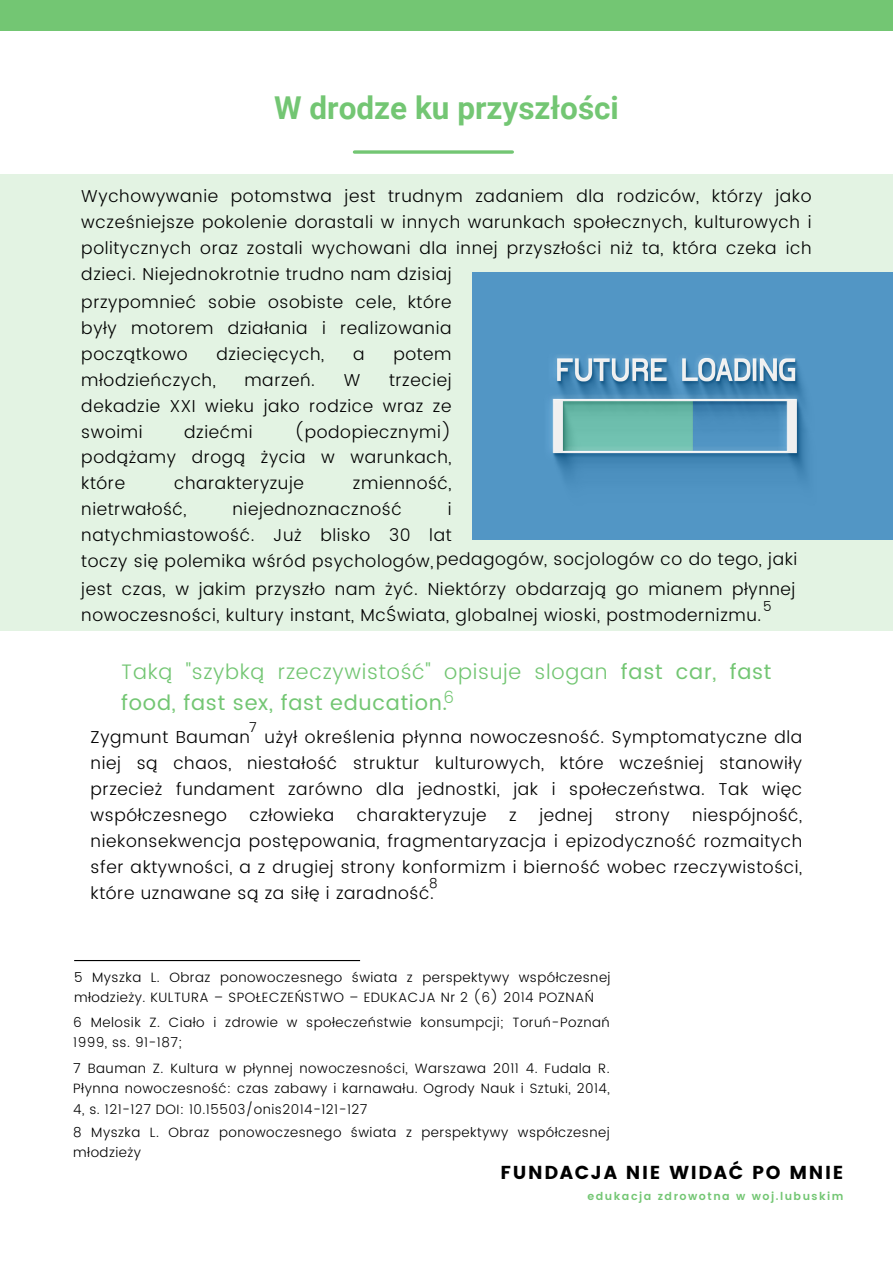
<style>
.page{position:relative;width:893px;height:1264px;background:#fff}
.page>*{position:absolute;margin:0;border:0;box-sizing:border-box;transform-origin:0 0}
.t1{font:700 31.5px "Roboto";color:#73c673}
.t2{font:21px/31.5px "Poppins";letter-spacing:.035em;color:#73c673}
.t3{font:18.75px "Poppins";letter-spacing:.09em;color:#000}
.t4{font:300 17.25px/25.8px "Poppins";letter-spacing:.035em;color:#000;text-align:justify}
.t5{font:300 16.5px "Poppins";color:#73c673}
.t6{font:300 13.5px/20.2px "Poppins";letter-spacing:.035em;color:#000}
.t7{font:600 10.95px "Poppins";letter-spacing:.135em;color:#73c673}
.s1{font-weight:300}
</style>
<div class="page">
<div style="left:0;top:0;width:892px;height:31px;background:#73c673"></div>
<svg style="left:354px;top:150px;width:158px;height:4px"></svg>
<div style="left:0;top:174px;width:892px;height:457px;background:#e3f3e3"></div>
<img style="left:472px;top:273px;width:420px;height:266px">
<hr style="left:74px;top:960px;width:286px;height:1px;background:#000">
<p class="t1" style="left:274px;top:90px;width:346px">W drodze ku przyszłości</p>
<p class="t4" style="left:81px;top:183px;width:731px">Wychowywanie potomstwa jest trudnym zadaniem dla rodziców, którzy jako wcześniejsze pokolenie dorastali w innych warunkach społecznych, kulturowych i politycznych oraz zostali wychowani dla innej przyszłości niż ta, która czeka ich dzieci. Niejednokrotnie trudno nam dzisiaj</p>
<p class="t4" style="left:81px;top:289px;width:372px">przypomnieć sobie osobiste cele, które były motorem działania i realizowania początkowo</p>
<p class="t4" style="left:216px;top:341px;width:109px">dziecięcych,</p>
<p class="t4" style="left:353px;top:341px;width:13px">a</p>
<p class="t4" style="left:393px;top:341px;width:60px">potem</p>
<p class="t4" style="left:81px;top:367px;width:136px">młodzieńczych,</p>
<p class="t4" style="left:244px;top:367px;width:72px">marzeń.</p>
<p class="t4" style="left:344px;top:367px;width:18px">W</p>
<p class="t4" style="left:81px;top:367px;width:372px;text-indent:308px">trzeciej dekadzie XXI wieku jako rodzice wraz ze swoimi</p>
<p class="t4" style="left:81px;top:418px;width:372px;text-indent:213px">(podopiecznymi) podążamy drogą życia w warunkach, które</p>
<p class="t4" style="left:184px;top:418px;width:70px">dziećmi</p>
<p class="t4" style="left:174px;top:470px;width:131px">charakteryzuje</p>
<p class="t4" style="left:353px;top:470px;width:100px">zmienność,</p>
<p class="t4" style="left:81px;top:496px;width:107px">nietrwałość,</p>
<p class="t4" style="left:232px;top:496px;width:171px">niejednoznaczność</p>
<p class="t4" style="left:81px;top:496px;width:717px;text-align:left;text-indent:366px">i<br>natychmiastowość. Już blisko 30 lat<br>toczy się polemika wśród psychologów,pedagogów, socjologów co do tego, jaki</p>
<p class="t4" style="left:81px;top:576px;width:715px">jest czas, w jakim przyszło nam żyć. Niektórzy obdarzają go mianem płynnej nowoczesności, kultury instant, McŚwiata, globalnej wioski, postmodernizmu.</p>
<p class="t6" style="left:763px;top:596px;width:10px">5</p>
<p class="t2" style="left:121px;top:655px;width:651px"><span class="s1">Taką "szybką rzeczywistość" opisuje slogan</span> fast car, fast food, fast sex, fast education.</p>
<p class="t5" style="left:443px;top:687px;width:12px">6</p>
<p class="t6" style="left:249px;top:716px;width:9px">7</p>
<p class="t4" style="left:91px;top:724px;width:713px">Zygmunt Bauman użył określenia płynna nowoczesność. Symptomatyczne dla niej są chaos, niestałość struktur kulturowych, które wcześniej stanowiły przecież fundament zarówno dla jednostki, jak i społeczeństwa. Tak więc współczesnego</p>
<p class="t4" style="left:91px;top:802px;width:713px;text-indent:601px">niespójność, niekonsekwencja postępowania, fragmentaryzacja i epizodyczność rozmaitych sfer aktywności, a z drugiej strony konformizm i bierność wobec rzeczywistości, które uznawane są za siłę i zaradność.</p>
<p class="t4" style="left:249px;top:802px;width:86px">człowieka</p>
<p class="t4" style="left:357px;top:802px;width:131px">charakteryzuje</p>
<p class="t4" style="left:509px;top:802px;width:9px">z</p>
<p class="t4" style="left:539px;top:802px;width:55px">jednej</p>
<p class="t4" style="left:615px;top:802px;width:56px">strony</p>
<p class="t6" style="left:429px;top:873px;width:10px">8</p>
<p class="t6" style="left:74px;top:967px;width:538px">5 Myszka L. Obraz ponowoczesnego świata z perspektywy współczesnej młodzieży. KULTURA – SPOŁECZEŃSTWO – EDUKACJA Nr 2 (6) 2014 POZNAŃ</p>
<p class="t6" style="left:73px;top:1012px;width:533px">6 Melosik Z. Ciało i zdrowie w społeczeństwie konsumpcji; Toruń -Poznań<br>1999, ss. 91-187;</p>
<p class="t6" style="left:73px;top:1058px;width:538px;text-align:justify">7 Bauman Z. Kultura w płynnej nowoczesności, Warszawa 2011 4. Fudala R.<br>Płynna nowoczesność: czas zabawy i karnawału. Ogrody Nauk i Sztuki, 2014, 4, s. 121-127 DOI: 10.15503/onis2014-121-127</p>
<p class="t6" style="left:73px;top:1122px;width:538px">8 Myszka L. Obraz ponowoczesnego świata z perspektywy współczesnej młodzieży</p>
<p class="t3" style="left:500px;top:1161px;width:344px">FUNDACJA NIE WIDAĆ PO MNIE</p>
<p class="t7" style="left:587px;top:1190px;width:257px">edukacja zdrowotna w woj.lubuskim</p>
</div>
